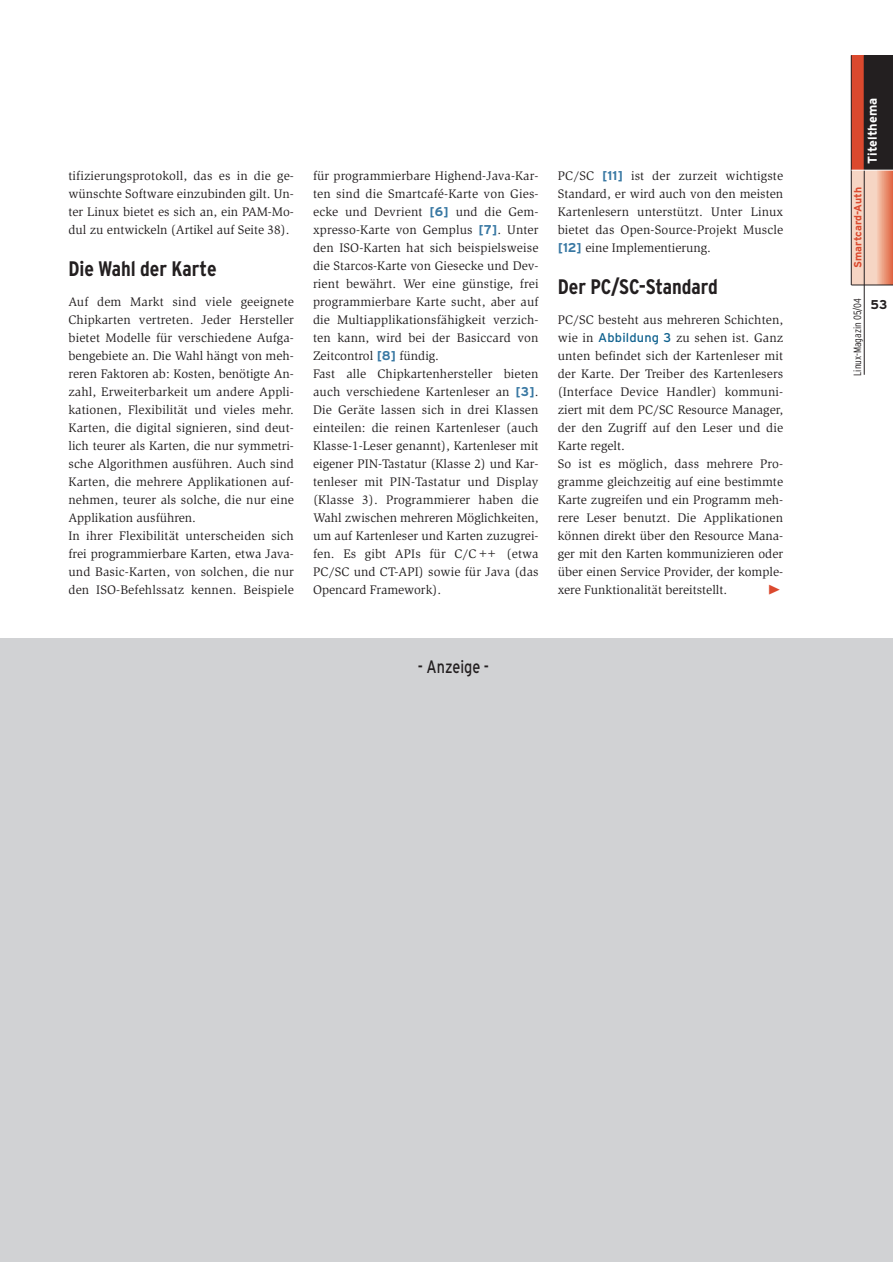
<style>
.page{position:relative;width:893px;height:1262px;background:#fff}
.page>*{position:absolute;margin:0;border:0;box-sizing:border-box;transform-origin:0 0}
.t1{font:700 condensed 21px "Interstate";color:#231f20}
.t2{font:18px "Interstate";color:#231f20;scale:.8 1}
.t3{font:12.75px/18px "Slimbach";letter-spacing:.01em;color:#231f20}
.t4{font:700 12.75px "Interstate";color:#fff}
.t5{font:700 12.75px "Interstate";color:#231f20}
.t6{font:300 condensed 10.5px "Interstate";color:#231f20}
.t7{font:700 10.5px "Interstate";color:#db492e}
.s1{font-family:"Interstate";font-weight:700;color:#3978a3}
.s2{font-family:"Interstate";color:#0f618e}
</style>
<div class="page">
<div style="left:0;top:638px;width:892px;height:623px;background:#d1d2d4"></div>
<div style="left:851px;top:55px;width:41px;height:230px;background:#db492e"></div>
<div style="left:864px;top:55px;width:28px;height:115px;background:#231f20"></div>
<div style="left:851px;top:170px;width:25px;height:115px;background:#f6d5c4"></div>
<svg style="left:876px;top:171px;width:16px;height:114px;background:#eb9c80"></svg>
<hr style="left:851px;top:55px;width:1px;height:230px;background:#231f20">
<hr style="left:863px;top:55px;width:1px;height:320px;background:#231f20">
<hr style="left:851px;top:170px;width:41px;height:1px;background:#fff">
<hr style="left:851px;top:285px;width:41px;height:1px;background:#231f20">
<p class="t3" style="left:68px;top:168px;width:227px;text-align:justify">tifizierungsprotokoll, das es in die ge&shy;wünschte Software einzubinden gilt. Un&shy;ter Linux bietet es sich an, ein PAM-Mo&shy;dul zu entwickeln (Artikel auf Seite 38).</p>
<h1 class="t1" style="left:68px;top:261px;width:150px">Die Wahl der Karte</h1>
<p class="t3" style="left:68px;top:294px;width:227px">Auf dem Markt sind viele geeignete Chipkarten vertreten. Jeder Hersteller bietet Modelle für verschiedene Aufga&shy;bengebiete an. Die Wahl hängt von meh&shy;reren Faktoren ab: Kosten, benötigte An&shy;zahl, Erweiterbarkeit um andere Appli&shy;kationen, Flexibilität und vieles mehr.<br>Karten, die digital signieren, sind deut&shy;lich teurer als Karten, die nur symmetri&shy;sche Algorithmen ausführen. Auch sind Karten, die mehrere Applikationen auf&shy;nehmen, teurer als solche, die nur eine Applikation ausführen.<br>In ihrer Flexibilität unterscheiden sich frei programmierbare Karten, etwa Java&shy;und Basic-Karten, von solchen, die nur den ISO-Befehlssatz kennen. Beispiele</p>
<p class="t3" style="left:313px;top:168px;width:227px">für programmierbare Highend-Java-Kar&shy;ten sind die Smartcafé-Karte von Gies&shy;ecke und Devrient <span class="s1">[6]</span> und die Gem&shy;xpresso-Karte von Gemplus <span class="s1">[7]</span>. Unter den ISO-Karten hat sich beispielsweise die Starcos-Karte von Giesecke und Dev&shy;rient bewährt. Wer eine günstige, frei programmierbare Karte sucht, aber auf die Multiapplikationsfähigkeit verzich&shy;ten kann, wird bei der Basiccard von Zeitcontrol <span class="s1">[8]</span> fündig.<br>Fast alle Chipkartenhersteller bieten auch verschiedene Kartenleser an <span class="s1">[3]</span>.<br>Die Geräte lassen sich in drei Klassen einteilen: die reinen Kartenleser (auch Klasse-1-Leser genannt), Kartenleser mit eigener PIN-Tastatur (Klasse 2) und Kar&shy;tenleser mit PIN-Tastatur und Display (Klasse 3). Programmierer haben die Wahl zwischen mehreren Möglichkeiten, um auf Kartenleser und Karten zuzugrei&shy;fen. Es gibt APIs für C/C++ (etwa PC/SC und CT-API) sowie für Java (das Opencard Framework).</p>
<p class="t3" style="left:557px;top:168px;width:227px;text-align:justify">PC/SC <span class="s1">[11]</span> ist der zurzeit wichtigste Standard, er wird auch von den meisten Kartenlesern unterstützt. Unter Linux bietet das Open-Source-Projekt Muscle <span class="s1">[12]</span> eine Implementierung.</p>
<h1 class="t1" style="left:557px;top:279px;width:162px">Der PC/SC-Standard</h1>
<p class="t3" style="left:557px;top:312px;width:227px">PC/SC besteht aus mehreren Schichten, wie in <span class="s2">Abbildung 3</span> zu sehen ist. Ganz unten befindet sich der Kartenleser mit der Karte. Der Treiber des Kartenlesers (Interface Device Handler) kommuni&shy;ziert mit dem PC/SC Resource Manager, der den Zugriff auf den Leser und die Karte regelt.<br>So ist es möglich, dass mehrere Pro&shy;gramme gleichzeitig auf eine bestimmte Karte zugreifen und ein Programm meh&shy;rere Leser benutzt. Die Applikationen können direkt über den Resource Mana&shy;ger mit den Karten kommunizieren oder über einen Service Provider, der komple&shy;xere Funktionalität bereitstellt.</p>
<h2 class="t2" style="left:418px;top:659px;width:90px">- Anzeige -</h2>
<p class="t4" style="left:867px;top:164px;width:67px;rotate:-90deg">Titelthema</p>
<p class="t7" style="left:853px;top:268px;width:82px;rotate:-90deg">Smartcard-Auth</p>
<p class="t6" style="left:853px;top:376px;width:79px;rotate:-90deg">Linux-Magazin 05/04</p>
<p class="t5" style="left:870px;top:300px;width:18px">53</p>
</div>
